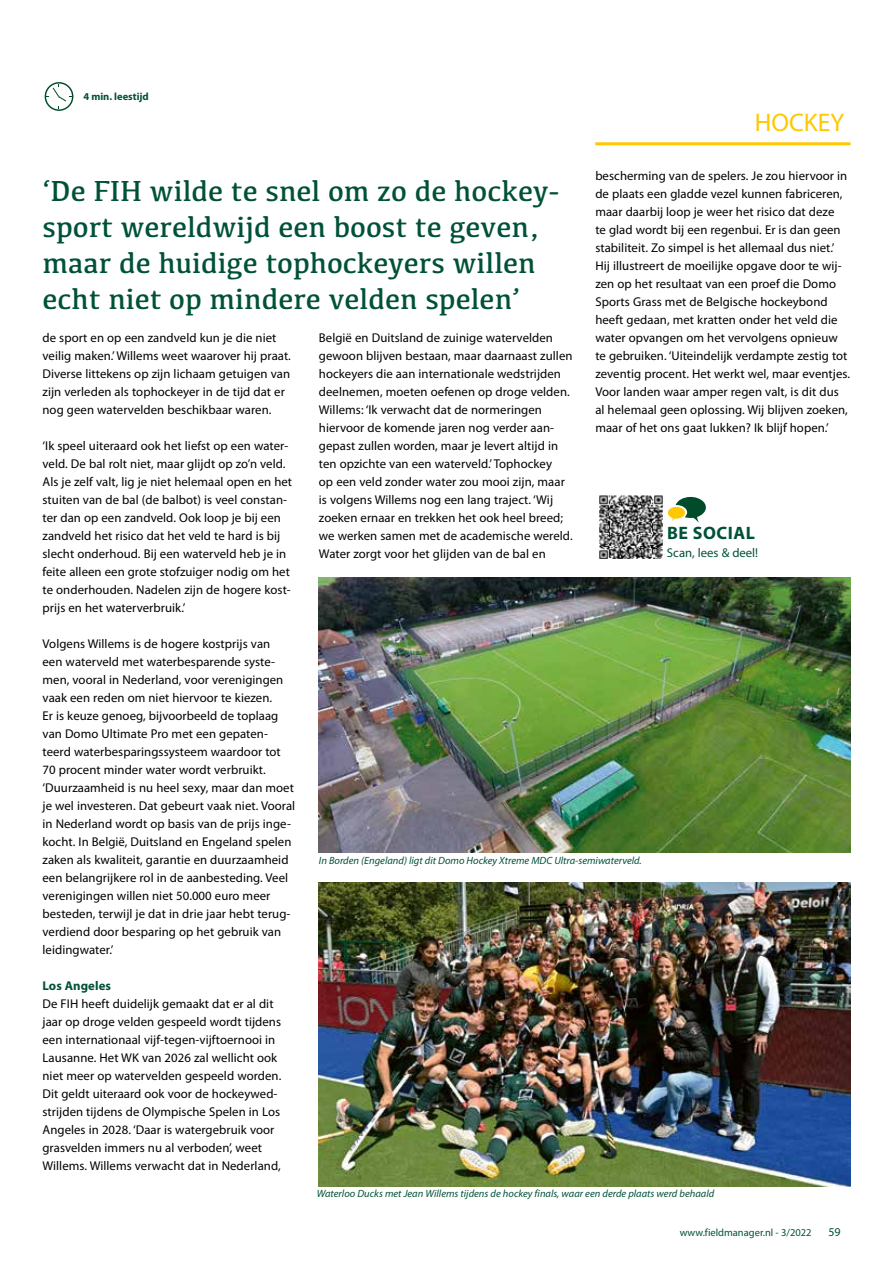
<style>
.page{position:relative;width:893px;height:1263px;background:#fff}
.page>*{position:absolute;margin:0;border:0;box-sizing:border-box;transform-origin:0 0}
.t1{font:30px/36px "Kefa";color:#005139}
.t2{font:25.5px "Myriad Pro";color:#fec800}
.t3{font:700 18px "Myriad Pro";letter-spacing:.03em;color:#005139}
.t4{font:12.75px/18px "Myriad Pro";letter-spacing:.005em;color:#000}
.t5{font:12.75px "Myriad Pro";color:#005139}
.t6{font:700 12.75px "Myriad Pro";letter-spacing:.005em;color:#005139}
.t7{font:12px "Myriad Pro";color:#005139}
.t8{font:italic 10.5px "Myriad Pro";color:#005139}
.t9{font:10.5px "Myriad Pro";color:#005139}
.t10{font:700 10.5px "Myriad Pro";color:#005139}
</style>
<div class="page">
<hr style="left:595px;top:142px;width:255px;height:3px;background:#fec800">
<svg style="left:45px;top:82px;width:28px;height:29px"></svg>
<img style="left:319px;top:578px;width:532px;height:274px">
<img style="left:319px;top:882px;width:532px;height:304px">
<img style="left:599px;top:495px;width:64px;height:63px">
<svg style="left:668px;top:497px;width:38px;height:26px"></svg>
<p class="t10" style="left:83px;top:90px;width:67px">4 min. leestijd</p>
<h2 class="t2" style="left:755px;top:107px;width:91px">HOCKEY</h2>
<p class="t4" style="left:595px;top:167px;width:256px">bescherming van de spelers. Je zou hiervoor in de plaats een gladde vezel kunnen fabriceren, maar daarbij loop je weer het risico dat deze<br>te glad wordt bij een regenbui. Er is dan geen stabiliteit. Zo simpel is het allemaal dus niet.’ Hij illustreert de moeilijke opgave door te wij&shy;zen op het resultaat van een proef die Domo Sports Grass met de Belgische hockeybond heeft gedaan, met kratten onder het veld die water opvangen om het vervolgens opnieuw te gebruiken. ‘Uiteindelijk verdampte zestig tot zeventig procent. Het werkt wel, maar eventjes.<br>Voor landen waar amper regen valt, is dit dus al helemaal geen oplossing. Wij blijven zoeken, maar of het ons gaat lukken? Ik blijf hopen.’</p>
<h1 class="t1" style="left:43px;top:172px;width:519px">‘De FIH wilde te snel om zo de hockey&shy;sport wereldwijd een boost te geven, maar de huidige tophockeyers willen echt niet op mindere velden spelen’</h1>
<p class="t4" style="left:43px;top:329px;width:250px">de sport en op een zandveld kun je die niet veilig maken.’ Willems weet waarover hij praat.<br>Diverse littekens op zijn lichaam getuigen van zijn verleden als tophockeyer in de tijd dat er nog geen watervelden beschikbaar waren.</p>
<p class="t4" style="left:43px;top:437px;width:251px">‘Ik speel uiteraard ook het liefst op een water&shy;veld. De bal rolt niet, maar glijdt op zo’n veld.<br>Als je zelf valt, lig je niet helemaal open en het stuiten van de bal (de balbot) is veel constan&shy;ter dan op een zandveld. Ook loop je bij een zandveld het risico dat het veld te hard is bij slecht onderhoud. Bij een waterveld heb je in feite alleen een grote stofzuiger nodig om het te onderhouden. Nadelen zijn de hogere kost&shy;prijs en het waterverbruik.’</p>
<p class="t4" style="left:43px;top:635px;width:254px">Volgens Willems is de hogere kostprijs van<br>een waterveld met waterbesparende syste&shy;men, vooral in Nederland, voor verenigingen vaak een reden om niet hiervoor te kiezen.<br>Er is keuze genoeg, bijvoorbeeld de toplaag van Domo Ultimate Pro met een gepaten&shy;teerd waterbesparingssysteem waardoor tot 70 procent minder water wordt verbruikt. ‘Duurzaamheid is nu heel sexy, maar dan moet je wel investeren. Dat gebeurt vaak niet. Vooral in Nederland wordt op basis van de prijs inge&shy;kocht. In België, Duitsland en Engeland spelen zaken als kwaliteit, garantie en duurzaamheid een belangrijkere rol in de aanbesteding. Veel verenigingen willen niet 50.000 euro meer besteden, terwijl je dat in drie jaar hebt terug&shy;verdiend door besparing op het gebruik van leidingwater.’</p>
<p class="t6" style="left:43px;top:977px;width:70px">Los Angeles</p>
<p class="t4" style="left:43px;top:995px;width:240px">De FIH heeft duidelijk gemaakt dat er al dit jaar op droge velden gespeeld wordt tijdens een internationaal vijf-tegen-vijftoernooi in Lausanne. Het WK van 2026 zal wellicht ook niet meer op watervelden gespeeld worden.<br>Dit geldt uiteraard ook voor de hockeywed&shy;strijden tijdens de Olympische Spelen in Los Angeles in 2028. ‘Daar is watergebruik voor grasvelden immers nu al verboden’, weet Willems. Willems verwacht dat in Nederland,</p>
<p class="t4" style="left:319px;top:329px;width:255px">België en Duitsland de zuinige watervelden gewoon blijven bestaan, maar daarnaast zullen hockeyers die aan internationale wedstrijden deelnemen, moeten oefenen op droge velden.<br>Willems: ‘Ik verwacht dat de normeringen hiervoor de komende jaren nog verder aan&shy;gepast zullen worden, maar je levert altijd in ten opzichte van een waterveld.’ Tophockey<br>op een veld zonder water zou mooi zijn, maar is volgens Willems nog een lang traject. ‘Wij zoeken ernaar en trekken het ook heel breed; we werken samen met de academische wereld.<br>Water zorgt voor het glijden van de bal en</p>
<h3 class="t3" style="left:667px;top:521px;width:89px">BE SOCIAL</h3>
<p class="t5" style="left:667px;top:544px;width:93px">Scan, lees &amp; deel!</p>
<p class="t8" style="left:319px;top:854px;width:324px">In Borden (Engeland) ligt dit Domo Hockey Xtreme MDC Ultra-semiwaterveld.</p>
<p class="t8" style="left:317px;top:1187px;width:399px">Waterloo Ducks met Jean Willems tijdens de hockey finals, waar een derde plaats werd behaald</p>
<p class="t9" style="left:680px;top:1226px;width:133px">www.fieldmanager.nl - 3/2022</p>
<p class="t7" style="left:828px;top:1224px;width:14px">59</p>
</div>
